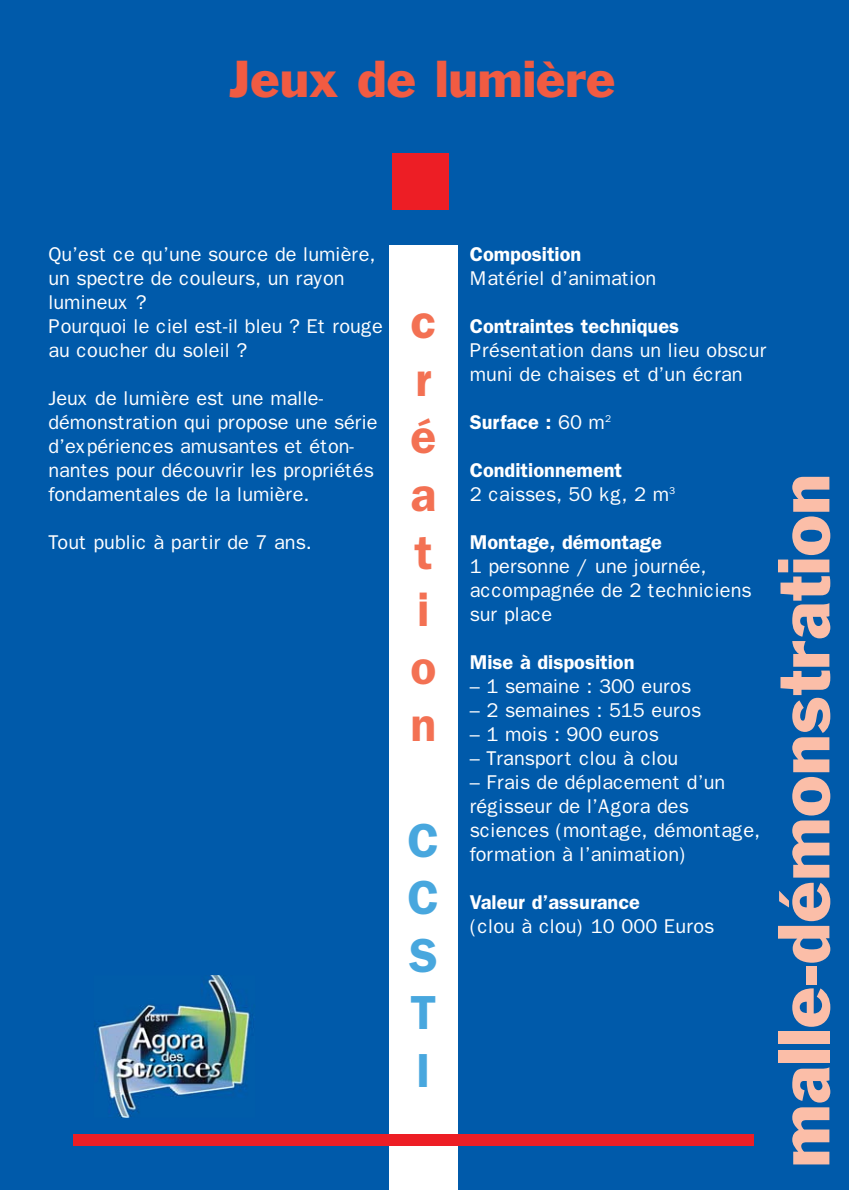
<style>
.page{position:relative;width:850px;height:1190px;background:#fff}
.page>*{position:absolute;margin:0;border:0;box-sizing:border-box;transform-origin:0 0}
.t1{font:68px "Franklin Gothic";color:#fbbea8}
.t2{font:48px "Franklin Gothic";color:#f15b42}
.t3{font:600 48px/57.6px "Franklin Gothic";color:#f37153}
.t4{font:600 48px/57.6px "Franklin Gothic";color:#48a7de;text-align:justify}
.t5{font:20px/24px "Franklin Gothic";color:#fff}
.t6{font:600 20px "Franklin Gothic";color:#fff}
.s1{font-weight:400}
.s2{font-weight:600}
</style>
<div class="page">
<div style="left:0;top:0;width:849px;height:1190px;background:#005aaa"></div>
<div style="left:392px;top:153px;width:57px;height:57px;background:#ed1e25"></div>
<div style="left:389px;top:246px;width:68px;height:944px;background:#fff"></div>
<div style="left:74px;top:1134px;width:680px;height:11px;background:#ed1e25"></div>
<img style="left:97px;top:976px;width:154px;height:141px">
<h2 class="t2" style="left:229px;top:61px;width:388px">Jeux de lumière</h2>
<p class="t5" style="left:48px;top:244px;width:336px">Qu’est ce qu’une source de lumière, un spectre de couleurs, un rayon lumineux ?<br>Pourquoi le ciel est-il bleu ? Et rouge au coucher du soleil ?</p>
<p class="t5" style="left:48px;top:388px;width:331px">Jeux de lumière est une malle&shy;démonstration qui propose une série d’expériences amusantes et éton&shy;nantes pour découvrir les propriétés fondamentales de la lumière.</p>
<p class="t5" style="left:48px;top:532px;width:265px">Tout public à partir de 7 ans.</p>
<h2 class="t3" style="left:410px;top:297px;width:27px">c r é a t i o n</h2>
<h2 class="t4" style="left:408px;top:816px;width:33px">C C S T I</h2>
<p class="t6" style="left:470px;top:247px;width:113px">Composition</p>
<p class="t5" style="left:470px;top:268px;width:188px">Matériel d’animation</p>
<p class="t6" style="left:470px;top:319px;width:211px">Contraintes techniques</p>
<p class="t5" style="left:470px;top:340px;width:298px">Présentation dans un lieu obscur muni de chaises et d’un écran</p>
<p class="t6" style="left:470px;top:415px;width:143px">Surface : <span class="s1">60 m</span><sup>2</sup></p>
<p class="t5" style="left:470px;top:460px;width:207px"><span class="s2">Conditionnement<br></span>2 caisses, 50 kg, 2 m<sup>3</sup></p>
<p class="t6" style="left:470px;top:535px;width:194px">Montage, démontage</p>
<p class="t5" style="left:470px;top:556px;width:283px">1 personne / une journée, accompagnée de 2 techniciens sur place</p>
<p class="t6" style="left:470px;top:655px;width:166px">Mise à disposition</p>
<p class="t5" style="left:470px;top:676px;width:223px">– 1 semaine : 300 euros</p>
<p class="t5" style="left:470px;top:700px;width:233px">– 2 semaines : 515 euros</p>
<p class="t5" style="left:470px;top:724px;width:190px">– 1 mois : 900 euros</p>
<p class="t5" style="left:470px;top:748px;width:210px">– Transport clou à clou</p>
<p class="t5" style="left:470px;top:772px;width:292px">– Frais de déplacement d’un régisseur de l’Agora des sciences (montage, démontage, formation à l’animation)</p>
<p class="t6" style="left:470px;top:895px;width:172px">Valeur d’assurance</p>
<p class="t5" style="left:470px;top:916px;width:246px">(clou à clou) 10 000 Euros</p>
<h1 class="t1" style="left:778px;top:1168px;width:696px;rotate:-90deg">malle-démonstration</h1>
</div>
